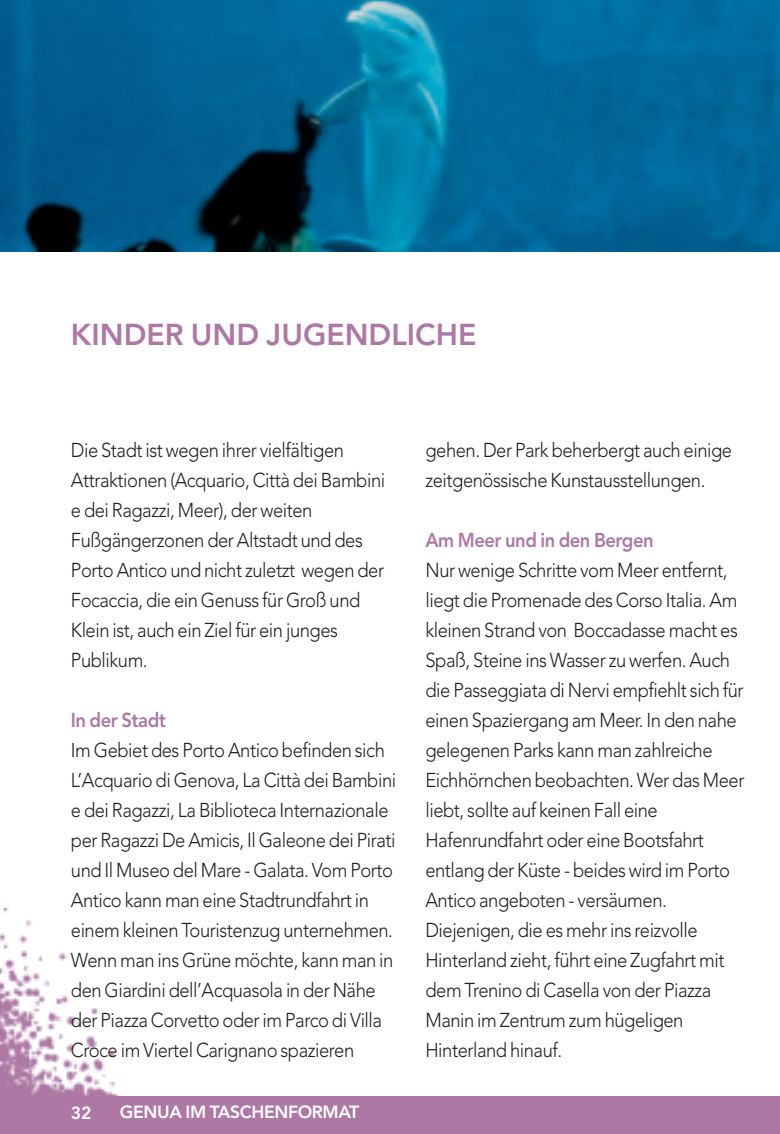
<style>
.page{position:relative;width:780px;height:1134px;background:#fff}
.page>*{position:absolute;margin:0;border:0;box-sizing:border-box;transform-origin:0 0}
.t1{font:800 30px "Avenir LT Std";color:#ae78a5}
.t2{font:300 20px/30px "Avenir LT Std";letter-spacing:-.025em;color:#231f20;scale:.92 1}
.t3{font:800 20px "Avenir LT Std";letter-spacing:-.025em;color:#ae78a5;scale:.92 1}
.t4{font:800 17.5px "Avenir LT Std";letter-spacing:-.02em;color:#fff}
</style>
<div class="page">
<img style="left:0;top:908px;width:119px;height:188px">
<div style="left:0;top:1096px;width:780px;height:38px;background:#ae78a5"></div>
<img style="left:0;top:0;width:779px;height:252px">
<h1 class="t1" style="left:71px;top:322px;width:407px">KINDER UND JUGENDLICHE</h1>
<p class="t2" style="left:71px;top:437px;width:343px">Die Stadt ist wegen ihrer vielfältigen Attraktionen (Acquario, Città dei Bambini e dei Ragazzi, Meer), der weiten Fußgängerzonen der Altstadt und des Porto Antico und nicht zuletzt wegen der Focaccia, die ein Genuss für Groß und Klein ist, auch ein Ziel für ein junges Publikum.</p>
<p class="t3" style="left:71px;top:712px;width:105px">In der Stadt</p>
<p class="t2" style="left:71px;top:737px;width:355px">Im Gebiet des Porto Antico befinden sich L’Acquario di Genova, La Città dei Bambini e dei Ragazzi, La Biblioteca Internazionale per Ragazzi De Amicis, Il Galeone dei Pirati und Il Museo del Mare - Galata. Vom Porto Antico kann man eine Stadtrundfahrt in einem kleinen Touristenzug unternehmen.<br>Wenn man ins Grüne möchte, kann man in den Giardini dell’Acquasola in der Nähe der Piazza Corvetto oder im Parco di Villa Croce im Viertel Carignano spazieren</p>
<p class="t4" style="left:71px;top:1105px;width:22px">32</p>
<p class="t4" style="left:120px;top:1105px;width:241px">GENUA IM TASCHENFORMAT</p>
<p class="t2" style="left:425px;top:437px;width:335px">gehen. Der Park beherbergt auch einige zeitgenössische Kunstausstellungen.</p>
<p class="t3" style="left:425px;top:532px;width:250px">Am Meer und in den Bergen</p>
<p class="t2" style="left:425px;top:557px;width:348px">Nur wenige Schritte vom Meer entfernt, liegt die Promenade des Corso Italia. Am kleinen Strand von Boccadasse macht es Spaß, Steine ins Wasser zu werfen. Auch die Passeggiata di Nervi empfiehlt sich für einen Spaziergang am Meer. In den nahe gelegenen Parks kann man zahlreiche Eichhörnchen beobachten. Wer das Meer liebt, sollte auf keinen Fall eine Hafenrundfahrt oder eine Bootsfahrt entlang der Küste - beides wird im Porto Antico angeboten - versäumen.<br>Diejenigen, die es mehr ins reizvolle Hinterland zieht, führt eine Zugfahrt mit dem Trenino di Casella von der Piazza Manin im Zentrum zum hügeligen Hinterland hinauf.</p>
</div>
